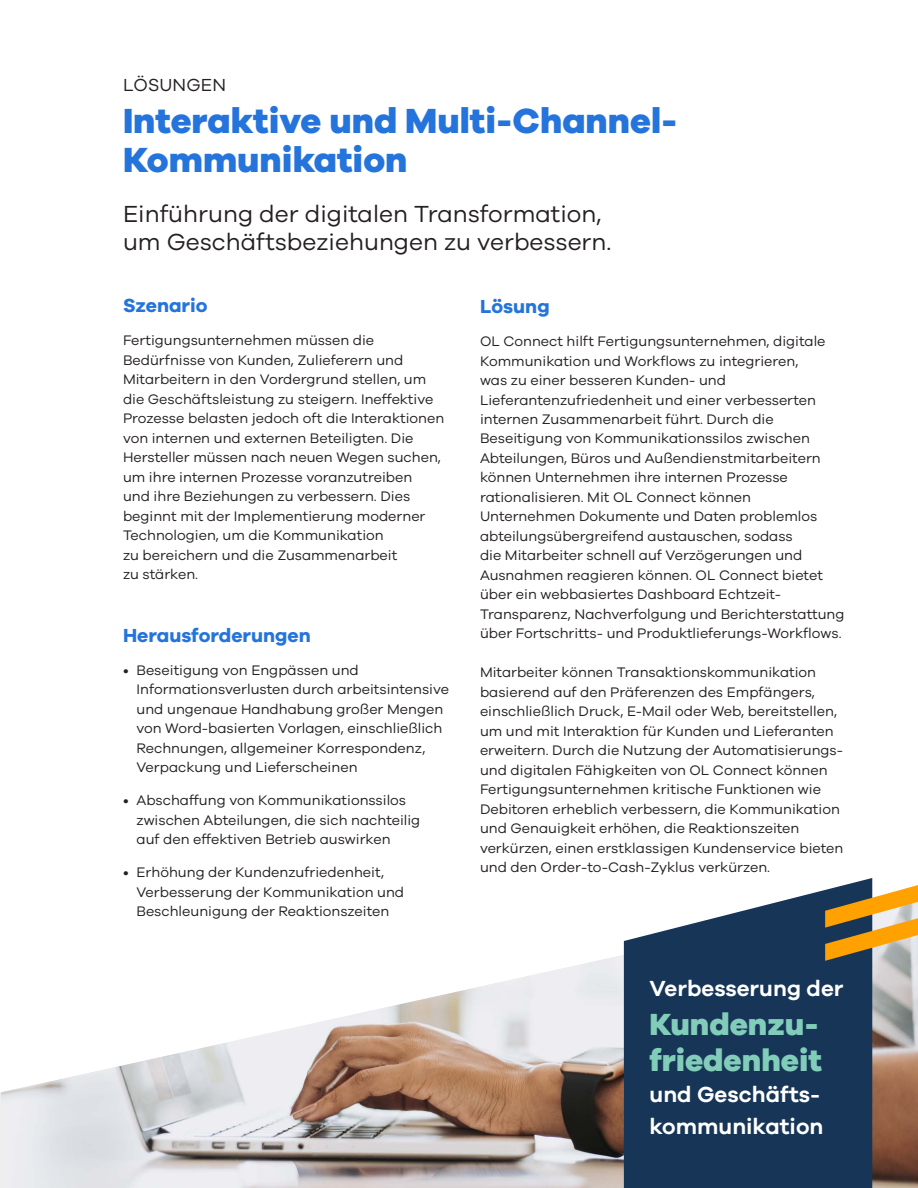
<style>
.page{position:relative;width:918px;height:1188px;background:#fff}
.page>*{position:absolute;margin:0;border:0;box-sizing:border-box;transform-origin:0 0}
.t1{font:800 36px/39px "Galano Grotesque";color:#2574db}
.t2{font:800 31.5px/36px "Galano Grotesque";color:#82cdba}
.t3{font:24px/28.5px "Galano Grotesque";color:#241f20}
.t4{font:600 22.5px/31.5px "Galano Grotesque";color:#fff}
.t5{font:700 19.5px "Galano Grotesque";color:#2574db}
.t6{font:18px "Galano Grotesque";letter-spacing:.01em;color:#241f20}
.t7{font:14.25px/19.5px "Galano Grotesque";color:#241f20}
</style>
<div class="page">
<img style="left:1px;top:941px;width:917px;height:247px">
<svg style="left:624px;top:878px;width:248px;height:310px;background:#2f4b68"></svg>
<svg style="left:825px;top:885px;width:93px;height:76px;background:#b39356"></svg>
<p class="t6" style="left:123px;top:74px;width:105px">LÖSUNGEN</p>
<h1 class="t1" style="left:123px;top:100px;width:556px">Interaktive und Multi-Channel-<br>Kommunikation</h1>
<h3 class="t3" style="left:123px;top:199px;width:490px">Einführung der digitalen Transformation, um Geschäftsbeziehungen zu verbessern.</h3>
<h3 class="t5" style="left:123px;top:294px;width:86px">Szenario</h3>
<p class="t7" style="left:123px;top:330px;width:323px">Fertigungsunternehmen müssen die Bedürfnisse von Kunden, Zulieferern und Mitarbeitern in den Vordergrund stellen, um die Geschäftsleistung zu steigern. Ineffektive Prozesse belasten jedoch oft die Interaktionen von internen und externen Beteiligten. Die Hersteller müssen nach neuen Wegen suchen, um ihre internen Prozesse voranzutreiben<br>und ihre Beziehungen zu verbessern. Dies beginnt mit der Implementierung moderner Technologien, um die Kommunikation<br>zu bereichern und die Zusammenarbeit<br>zu stärken.</p>
<h3 class="t5" style="left:123px;top:623px;width:189px">Herausforderungen</h3>
<p class="t7" style="left:136px;top:660px;width:314px;text-indent:-13px">• Beseitigung von Engpässen und Informationsverlusten durch arbeitsintensive und ungenaue Handhabung großer Mengen von Word-basierten Vorlagen, einschließlich Rechnungen, allgemeiner Korrespondenz, Verpackung und Lieferscheinen</p>
<p class="t7" style="left:136px;top:790px;width:285px;text-indent:-13px">• Abschaffung von Kommunikationssilos zwischen Abteilungen, die sich nachteilig auf den effektiven Betrieb auswirken</p>
<p class="t7" style="left:136px;top:862px;width:269px;text-indent:-13px">• Erhöhung der Kundenzufriedenheit,<br>Verbesserung der Kommunikation und<br>Beschleunigung der Reaktionszeiten</p>
<h3 class="t5" style="left:480px;top:294px;width:71px">Lösung</h3>
<p class="t7" style="left:480px;top:331px;width:366px">OL Connect hilft Fertigungsunternehmen, digitale Kommunikation und Workflows zu integrieren,<br>was zu einer besseren Kunden- und Lieferantenzufriedenheit und einer verbesserten internen Zusammenarbeit führt. Durch die Beseitigung von Kommunikationssilos zwischen Abteilungen, Büros und Außendienstmitarbeitern können Unternehmen ihre internen Prozesse rationalisieren. Mit OL Connect können Unternehmen Dokumente und Daten problemlos abteilungsübergreifend austauschen, sodass<br>die Mitarbeiter schnell auf Verzögerungen und Ausnahmen reagieren können. OL Connect bietet über ein webbasiertes Dashboard Echtzeit-Transparenz, Nachverfolgung und Berichterstattung über Fortschritts- und Produktlieferungs-Workflows.</p>
<p class="t7" style="left:480px;top:662px;width:365px">Mitarbeiter können Transaktionskommunikation basierend auf den Präferenzen des Empfängers, einschließlich Druck, E-Mail oder Web, bereitstellen, um und mit Interaktion für Kunden und Lieferanten erweitern. Durch die Nutzung der Automatisierungs&shy;und digitalen Fähigkeiten von OL Connect können Fertigungsunternehmen kritische Funktionen wie Debitoren erheblich verbessern, die Kommunikation und Genauigkeit erhöhen, die Reaktionszeiten verkürzen, einen erstklassigen Kundenservice bieten und den Order-to-Cash-Zyklus verkürzen.</p>
<h3 class="t4" style="left:650px;top:972px;width:195px">Verbesserung der</h3>
<h2 class="t2" style="left:650px;top:1005px;width:174px">Kundenzu&shy;friedenheit</h2>
<h3 class="t4" style="left:650px;top:1078px;width:175px">und Geschäfts&shy;kommunikation</h3>
</div>
